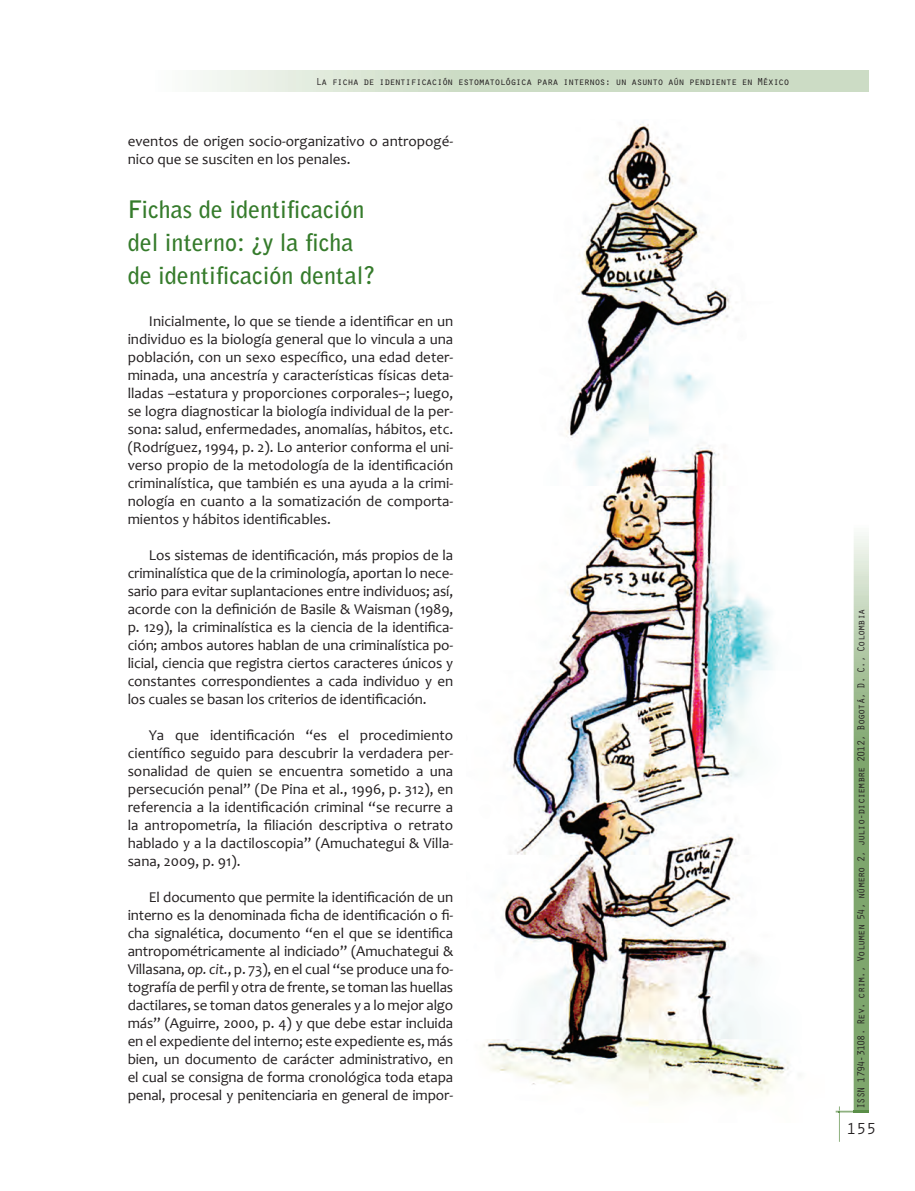
<style>
.page{position:relative;width:915px;height:1191px;background:#fff}
.page>*{position:absolute;margin:0;border:0;box-sizing:border-box;transform-origin:0 0}
.t1{font:700 24px/33px "Bell Gothic Std";color:#357b2b}
.t2{font:16.5px "Orator Std";color:#231f20}
.t3{font:15px/18px "Candara";color:#231f20;text-align:justify}
.t4{font:10.5px "Orator Std";letter-spacing:-.1em;color:#231f20}
.s1{font-style:italic}
</style>
<div class="page">
<svg style="left:200px;top:71px;width:668px;height:20px;background:#d3e1cd"></svg>
<svg style="left:835px;top:536px;width:33px;height:605px"></svg>
<img style="left:483px;top:122px;width:306px;height:982px">
<p class="t4" style="left:316px;top:74px;width:475px">La ficha de identificación estomatológica para internos: un asunto aún pendiente en México</p>
<p class="t3" style="left:128px;top:132px;width:327px">eventos de origen socio-organizativo o antropogé&shy;nico que se susciten en los penales.</p>
<h1 class="t1" style="left:128px;top:193px;width:249px">Fichas de identificación del interno: ¿y la ficha de identificación dental?</h1>
<p class="t3" style="left:128px;top:312px;width:327px;text-indent:21px">Inicialmente, lo que se tiende a identificar en un individuo es la biología general que lo vincula a una población, con un sexo específico, una edad deter&shy;minada, una ancestría y características físicas deta&shy;lladas –estatura y proporciones corporales–; luego, se logra diagnosticar la biología individual de la per&shy;sona: salud, enfermedades, anomalías, hábitos, etc. (Rodríguez, 1994, p. 2). Lo anterior conforma el uni&shy;verso propio de la metodología de la identificación criminalística, que también es una ayuda a la crimi&shy;nología en cuanto a la somatización de comporta&shy;mientos y hábitos identificables.</p>
<p class="t3" style="left:128px;top:546px;width:327px;text-indent:21px">Los sistemas de identificación, más propios de la criminalística que de la criminología, aportan lo nece&shy;sario para evitar suplantaciones entre individuos; así, acorde con la definición de Basile &amp; Waisman (1989, p. 129), la criminalística es la ciencia de la identifica&shy;ción; ambos autores hablan de una criminalística po&shy;licial, ciencia que registra ciertos caracteres únicos y constantes correspondientes a cada individuo y en los cuales se basan los criterios de identificación.</p>
<p class="t3" style="left:128px;top:726px;width:327px;text-indent:21px">Ya que identificación “es el procedimiento científico seguido para descubrir la verdadera per&shy;sonalidad de quien se encuentra sometido a una persecución penal” (De Pina et al., 1996, p. 312), en referencia a la identificación criminal “se recurre a la antropometría, la filiación descriptiva o retrato hablado y a la dactiloscopia” (Amuchategui &amp; Villa&shy;sana, 2009, p. 91).</p>
<p class="t3" style="left:128px;top:888px;width:327px;text-indent:21px">El documento que permite la identificación de un interno es la denominada ficha de identificación o fi&shy;cha signalética, documento “en el que se identifica antropométricamente al indiciado” (Amuchategui &amp; Villasana, <span class="s1">op. cit.</span>, p. 73), en el cual “se produce una fo&shy;tografía de perfil y otra de frente, se toman las huellas dactilares, se toman datos generales y a lo mejor algo más” (Aguirre, 2000, p. 4) y que debe estar incluida en el expediente del interno; este expediente es, más bien, un documento de carácter administrativo, en el cual se consigna de forma cronológica toda etapa penal, procesal y penitenciaria en general de impor-</p>
<p class="t4" style="left:853px;top:1108px;width:501px;rotate:-90deg">ISSN 1794-3108. Rev. crim., Volumen 54, número 2, julio-diciembre 2012, Bogotá, D. C., Colombia</p>
<p class="t2" style="left:846px;top:1117px;width:31px">155</p>
</div>
